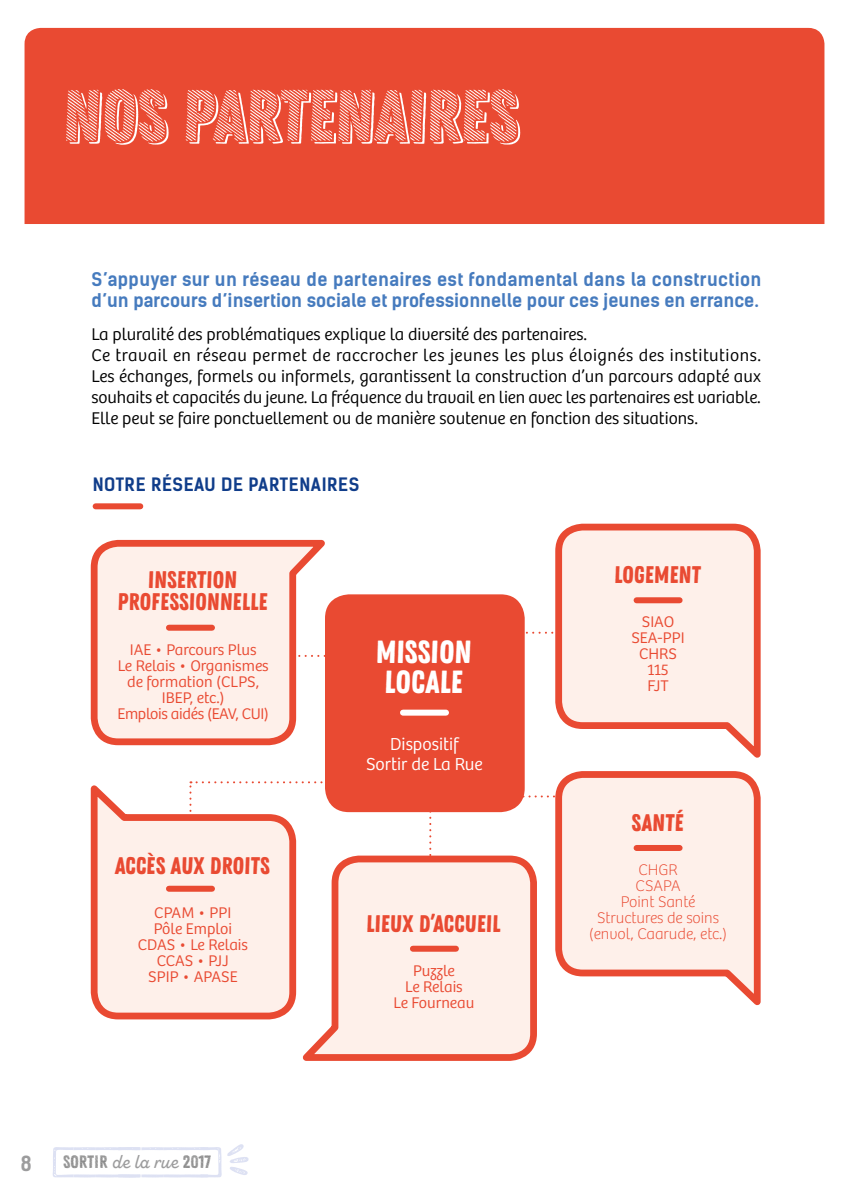
<style>
.page{position:relative;width:851px;height:1191px;background:#fff}
.page>*{position:absolute;margin:0;border:0;box-sizing:border-box;transform-origin:0 0}
.t1{font:72.8px "Zing Rust D1 Base Sh 1";color:#fff}
.t2{font:32px/30px "Zing Rust Base";color:#fff}
.t3{font:24px/22px "Zing Rust Base";color:#e94a32;text-align:center}
.t4{font:20px "Kelson Sans Bold BG";color:#9c9c9d}
.t5{font:700 18px/21.6px "Kelson Sans";color:#467bbe}
.t6{font:300 18px/20px "Bree";color:#fff;text-align:center}
.t7{font:18px "Zing Script Rust SB Demo Base";color:#9c9c9d}
.t8{font:300 17.6px/21.2px "Bree";color:#000}
.t9{font:700 17.6px "Kelson Sans";letter-spacing:.035em;color:#103d8a}
.t10{font:300 16px/16px "Bree";color:#e94a32;text-align:center}
.t11{font:100 16px/16px "Bree";color:#e94a32;text-align:center}
.s1{font-family:"Zing Rust D1 Base";font-style:italic;color:#000}
.s2{font-family:"Zing Rust D1 Base";color:#000}
</style>
<div class="page">
<svg style="left:227px;top:1144px;width:21px;height:31px"></svg>
<svg style="left:53px;top:1147px;width:168px;height:30px"></svg>
<svg style="left:524px;top:631px;width:23px;height:2px"></svg>
<svg style="left:522px;top:795px;width:27px;height:2px"></svg>
<svg style="left:301px;top:781px;width:41px;height:31px"></svg>
<svg style="left:429px;top:812px;width:2px;height:38px"></svg>
<div style="left:25px;top:28px;width:799px;height:196px;background:#e94a32"></div>
<div style="left:96px;top:503px;width:44px;height:6px;background:#e94a32"></div>
<svg style="left:90px;top:781px;width:208px;height:239px;background:#fce2db"></svg>
<svg style="left:553px;top:771px;width:208px;height:235px;background:#fbded7"></svg>
<div style="left:325px;top:594px;width:199px;height:218px;background:#e94a32;border-radius:24px"></div>
<div style="left:403px;top:709px;width:43px;height:6px;background:#fff"></div>
<div style="left:169px;top:885px;width:43px;height:6px;background:#e94a32"></div>
<svg style="left:90px;top:539px;width:247px;height:207px"></svg>
<div style="left:169px;top:624px;width:43px;height:6px;background:#e94a32"></div>
<svg style="left:551px;top:523px;width:210px;height:235px;background:#fbe0d9"></svg>
<div style="left:636px;top:597px;width:43px;height:6px;background:#e94a32"></div>
<div style="left:636px;top:845px;width:43px;height:6px;background:#e94a32"></div>
<svg style="left:290px;top:852px;width:247px;height:209px"></svg>
<div style="left:413px;top:945px;width:43px;height:6px;background:#e94a32"></div>
<h1 class="t1" style="left:64px;top:73px;width:433px">NOS PARTENAIRES</h1>
<p class="t5" style="left:91px;top:268px;width:671px">S’appuyer sur un réseau de partenaires est fondamental dans la construction d’un parcours d’insertion sociale et professionnelle pour ces jeunes en errance.</p>
<p class="t8" style="left:91px;top:324px;width:671px">La pluralité des problématiques explique la diversité des partenaires.<br>Ce travail en réseau permet de raccrocher les jeunes les plus éloignés des institutions.<br>Les échanges, formels ou informels, garantissent la construction d’un parcours adapté aux souhaits et capacités du jeune. La fréquence du travail en lien avec les partenaires est variable.<br>Elle peut se faire ponctuellement ou de manière soutenue en fonction des situations.</p>
<p class="t9" style="left:93px;top:473px;width:268px">NOTRE RÉSEAU DE PARTENAIRES</p>
<h3 class="t3" style="left:118px;top:569px;width:152px">INSERTION<br>PROFESSIONNELLE</h3>
<p class="t10" style="left:117px;top:642px;width:153px">IAE • Parcours Plus<br>Le Relais • Organismes de formation (CLPS,<br>IBEP, etc.)<br>Emplois aidés (EAV, CUI)</p>
<h2 class="t2" style="left:376px;top:636px;width:98px">MISSION<br>LOCALE</h2>
<p class="t6" style="left:366px;top:734px;width:118px">Dispositif<br>Sortir de La Rue</p>
<h3 class="t3" style="left:115px;top:854px;width:156px">ACCÈS AUX DROITS</h3>
<p class="t10" style="left:138px;top:905px;width:112px">CPAM • PPI<br>Pôle Emploi<br>CDAS • Le Relais<br>CCAS • PJJ<br>SPIP • APASE</p>
<p class="t4" style="left:21px;top:1151px;width:12px">8</p>
<p class="t7" style="left:64px;top:1151px;width:149px"><span class="s1">SORTIR</span>de la rue <span class="s2">2017</span></p>
<h3 class="t3" style="left:366px;top:912px;width:140px">LIEUX D’ACCUEIL</h3>
<p class="t10" style="left:393px;top:963px;width:82px">Puzzle<br>Le Relais<br>Le Fourneau</p>
<h3 class="t3" style="left:614px;top:563px;width:88px">LOGEMENT</h3>
<p class="t10" style="left:631px;top:614px;width:55px">SIAO<br>SEA-PPI<br>CHRS<br>115<br>FJT</p>
<h3 class="t3" style="left:632px;top:811px;width:54px">SANTÉ</h3>
<p class="t11" style="left:588px;top:862px;width:140px">CHGR<br>CSAPA<br>Point Santé<br>Structures de soins (envol, Caarude, etc.)</p>
</div>
